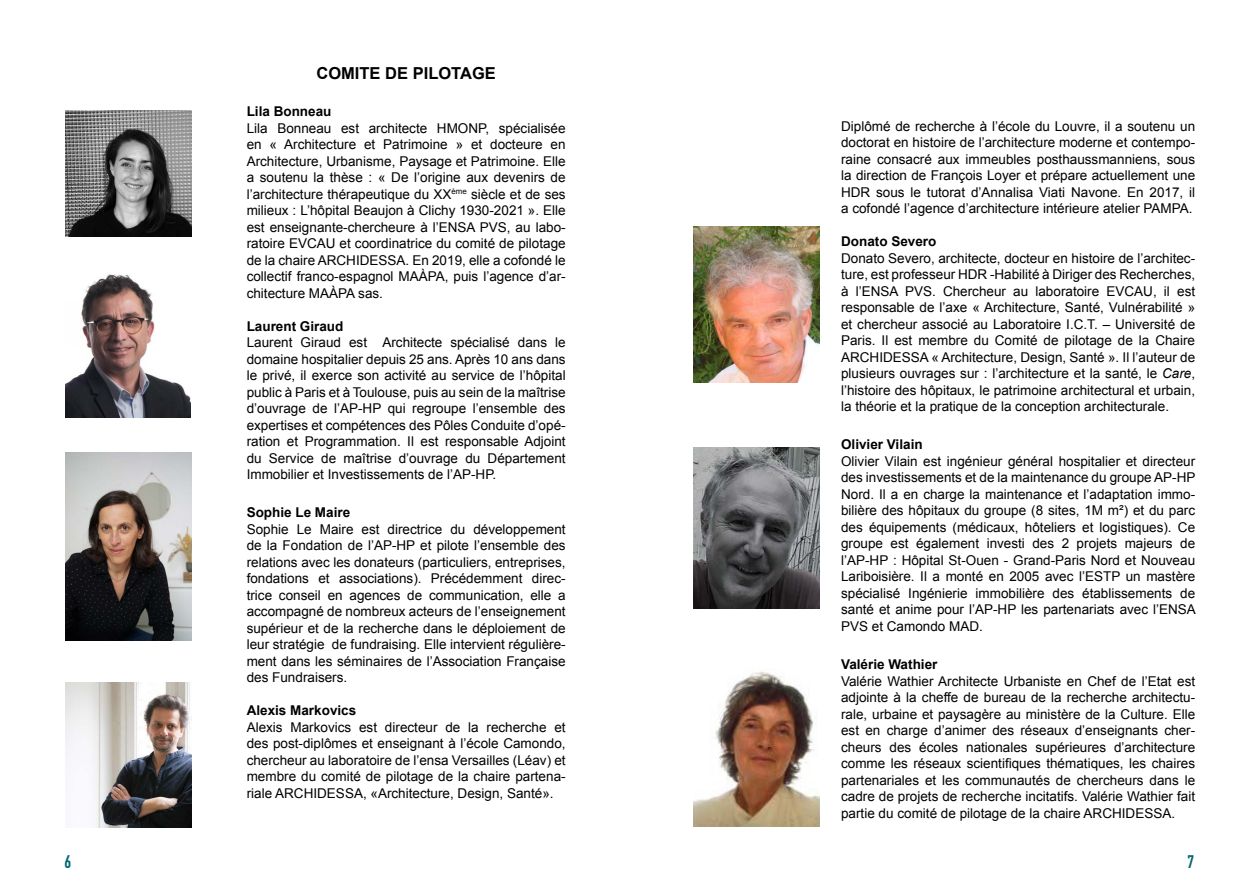
<style>
.page{position:relative;width:1259px;height:893px;background:#fff}
.page>*{position:absolute;margin:0;border:0;box-sizing:border-box;transform-origin:0 0}
.t1{font:700 18px "DIN Condensed";color:#036671}
.t2{font:700 16.5px "Arial";color:#000}
.t3{font:13.5px/16.5px "Arial";color:#000;text-align:justify}
.t4{font:700 13.5px "Arial";color:#000}
.s1{font-style:italic}
</style>
<div class="page">
<img style="left:65px;top:683px;width:126px;height:144px">
<img style="left:693px;top:227px;width:126px;height:156px">
<img style="left:65px;top:110px;width:126px;height:127px">
<img style="left:65px;top:452px;width:126px;height:188px">
<img style="left:693px;top:671px;width:126px;height:156px">
<img style="left:693px;top:448px;width:126px;height:161px">
<img style="left:65px;top:274px;width:125px;height:144px">
<p class="t2" style="left:316px;top:62px;width:181px">COMITE DE PILOTAGE</p>
<p class="t4" style="left:247px;top:103px;width:86px">Lila Bonneau</p>
<p class="t3" style="left:247px;top:120px;width:320px">Lila Bonneau est architecte HMONP, spécialisée en « Architecture et Patrimoine » et docteure en Architecture, Urbanisme, Paysage et Patrimoine. Elle a soutenu la thèse : « De l’origine aux devenirs de l’architecture thérapeutique du XX<sup>ème</sup> siècle et de ses milieux : L’hôpital Beaujon à Clichy 1930-2021 ». Elle est enseignante-chercheure à l’ENSA PVS, au labo&shy;ratoire EVCAU et coordinatrice du comité de pilotage de la chaire ARCHIDESSA. En 2019, elle a cofondé le collectif franco-espagnol MAÀPA, puis l’agence d’ar&shy;chitecture MAÀPA sas.</p>
<p class="t4" style="left:247px;top:317px;width:98px">Laurent Giraud</p>
<p class="t3" style="left:247px;top:334px;width:320px">Laurent Giraud est Architecte spécialisé dans le domaine hospitalier depuis 25 ans. Après 10 ans dans le privé, il exerce son activité au service de l’hôpital public à Paris et à Toulouse, puis au sein de la maîtrise d’ouvrage de l’AP-HP qui regroupe l’ensemble des expertises et compétences des Pôles Conduite d’opé&shy;ration et Programmation. Il est responsable Adjoint du Service de maîtrise d’ouvrage du Département Immobilier et Investissements de l’AP-HP.</p>
<p class="t4" style="left:247px;top:504px;width:105px">Sophie Le Maire</p>
<p class="t3" style="left:247px;top:521px;width:320px">Sophie Le Maire est directrice du développement de la Fondation de l’AP-HP et pilote l’ensemble des relations avec les donateurs (particuliers, entreprises, fondations et associations). Précédemment direc&shy;trice conseil en agences de communication, elle a accompagné de nombreux acteurs de l’enseignement supérieur et de la recherche dans le déploiement de leur stratégie de fundraising. Elle intervient régulière&shy;ment dans les séminaires de l’Association Française des Fundraisers.</p>
<p class="t4" style="left:247px;top:702px;width:111px">Alexis Markovics</p>
<p class="t3" style="left:247px;top:719px;width:320px">Alexis Markovics est directeur de la recherche et des post-diplômes et enseignant à l’école Camondo, chercheur au laboratoire de l’ensa Versailles (Léav) et membre du comité de pilotage de la chaire partena&shy;riale ARCHIDESSA, «Architecture, Design, Santé».</p>
<p class="t3" style="left:841px;top:118px;width:355px">Diplômé de recherche à l’école du Louvre, il a soutenu un doctorat en histoire de l’architecture moderne et contempo&shy;raine consacré aux immeubles posthaussmanniens, sous la direction de François Loyer et prépare actuellement une HDR sous le tutorat d’Annalisa Viati Navone. En 2017, il a cofondé l’agence d’architecture intérieure atelier PAMPA.</p>
<p class="t4" style="left:841px;top:233px;width:97px">Donato Severo</p>
<p class="t3" style="left:841px;top:250px;width:355px">Donato Severo, architecte, docteur en histoire de l’architec&shy;ture, est professeur HDR -Habilité à Diriger des Recherches, à l’ENSA PVS. Chercheur au laboratoire EVCAU, il est responsable de l’axe « Architecture, Santé, Vulnérabilité » et chercheur associé au Laboratoire I.C.T. – Université de Paris. Il est membre du Comité de pilotage de la Chaire ARCHIDESSA « Architecture, Design, Santé ». Il l’auteur de plusieurs ouvrages sur : l’architecture et la santé, le <span class="s1">Care</span>, l’histoire des hôpitaux, le patrimoine architectural et urbain, la théorie et la pratique de la conception architecturale.</p>
<p class="t4" style="left:841px;top:436px;width:83px">Olivier Vilain</p>
<p class="t3" style="left:841px;top:453px;width:356px">Olivier Vilain est ingénieur général hospitalier et directeur des investissements et de la maintenance du groupe AP-HP Nord. Il a en charge la maintenance et l’adaptation immo&shy;bilière des hôpitaux du groupe (8 sites, 1M m²) et du parc des équipements (médicaux, hôteliers et logistiques). Ce groupe est également investi des 2 projets majeurs de l’AP-HP : Hôpital St-Ouen - Grand-Paris Nord et Nouveau Lariboisière. Il a monté en 2005 avec l’ESTP un mastère spécialisé Ingénierie immobilière des établissements de santé et anime pour l’AP-HP les partenariats avec l’ENSA PVS et Camondo MAD.</p>
<p class="t4" style="left:841px;top:655px;width:98px">Valérie Wathier</p>
<p class="t3" style="left:841px;top:673px;width:355px">Valérie Wathier Architecte Urbaniste en Chef de l’Etat est adjointe à la cheffe de bureau de la recherche architectu&shy;rale, urbaine et paysagère au ministère de la Culture. Elle est en charge d’animer des réseaux d’enseignants cher&shy;cheurs des écoles nationales supérieures d’architecture comme les réseaux scientifiques thématiques, les chaires partenariales et les communautés de chercheurs dans le cadre de projets de recherche incitatifs. Valérie Wathier fait partie du comité de pilotage de la chaire ARCHIDESSA.</p>
<h1 class="t1" style="left:65px;top:849px;width:8px">6</h1>
<h1 class="t1" style="left:1187px;top:849px;width:8px">7</h1>
</div>
